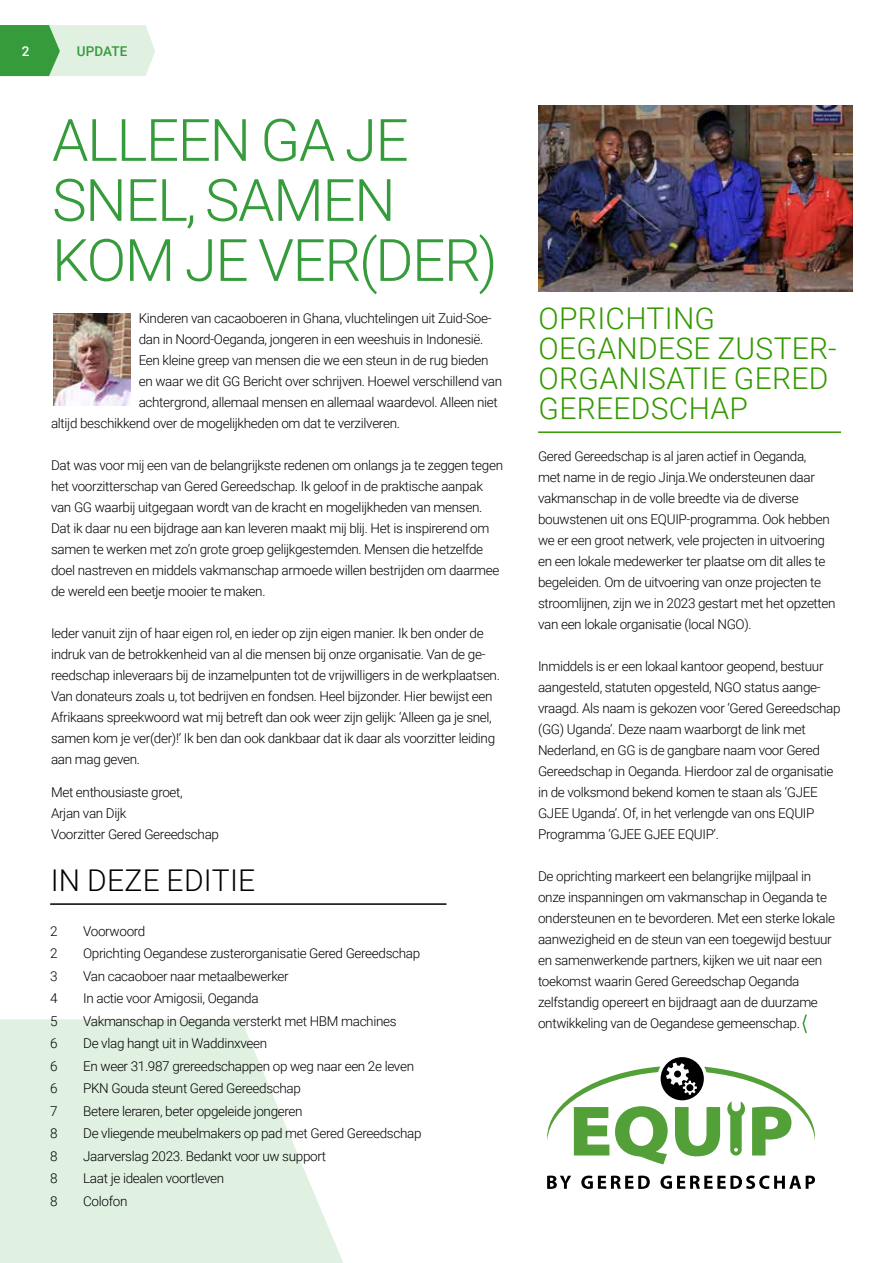
<style>
.page{position:relative;width:893px;height:1263px;background:#fff}
.page>*{position:absolute;margin:0;border:0;box-sizing:border-box;transform-origin:0 0}
.t1{font:300 58.5px/60px "Roboto";letter-spacing:-.025em;color:#359b3b}
.t2{font:300 30px/30px "Roboto";letter-spacing:.01em;color:#349800}
.t3{font:300 30px "Roboto";letter-spacing:.01em;color:#000}
.t4{font:300 13.5px/21px "Roboto";letter-spacing:-.025em;color:#000}
.t5{font:500 13.5px "Roboto";letter-spacing:.01em;color:#359b3b}
.t6{font:500 13.5px "Roboto";color:#fff}
</style>
<div class="page">
<svg style="left:0;top:1019px;width:343px;height:244px;background:#e4f2e5"></svg>
<img style="left:53px;top:314px;width:77px;height:92px">
<hr style="left:50px;top:903px;width:396px;height:2px;background:#000">
<hr style="left:538px;top:431px;width:303px;height:2px;background:#349800">
<svg style="left:802px;top:1014px;width:5px;height:20px"></svg>
<div style="left:661px;top:1057px;width:43px;height:43px;background:#000;border-radius:50%"></div>
<svg style="left:547px;top:1062px;width:268px;height:102px"></svg>
<svg style="left:547px;top:1175px;width:24px;height:14px"></svg>
<svg style="left:581px;top:1175px;width:69px;height:14px"></svg>
<svg style="left:660px;top:1175px;width:155px;height:14px"></svg>
<img style="left:538px;top:105px;width:315px;height:187px">
<svg style="left:0;top:25px;width:155px;height:51px;background:#a4d2a7"></svg>
<p class="t6" style="left:22px;top:42px;width:9px">2</p>
<p class="t5" style="left:77px;top:42px;width:52px">UPDATE</p>
<h1 class="t1" style="left:52px;top:108px;width:447px">ALLEEN GA JE<br>SNEL, SAMEN<br>KOM JE VER(DER)</h1>
<p class="t4" style="left:139px;top:307px;width:354px">Kinderen van cacaoboeren in Ghana, vluchtelingen uit Zuid-Soe-</p>
<p class="t4" style="left:139px;top:328px;width:346px">dan in Noord-Oeganda, jongeren in een weeshuis in Indonesië.</p>
<p class="t4" style="left:139px;top:349px;width:351px">Een kleine greep van mensen die we een steun in de rug bieden</p>
<p class="t4" style="left:139px;top:370px;width:365px">en waar we dit GG Bericht over schrijven. Hoewel verschillend van</p>
<p class="t4" style="left:139px;top:391px;width:360px">achtergrond, allemaal mensen en allemaal waardevol. Alleen niet</p>
<p class="t4" style="left:51px;top:412px;width:350px">altijd beschikkend over de mogelijkheden om dat te verzilveren.</p>
<p class="t4" style="left:51px;top:454px;width:454px">Dat was voor mij een van de belangrijkste redenen om onlangs ja te zeggen tegen het voorzitterschap van Gered Gereedschap. Ik geloof in de praktische aanpak van GG waarbij uitgegaan wordt van de kracht en mogelijkheden van mensen.<br>Dat ik daar nu een bijdrage aan kan leveren maakt mij blij. Het is inspirerend om samen te werken met zo’n grote groep gelijkgestemden. Mensen die hetzelfde doel nastreven en middels vakmanschap armoede willen bestrijden om daarmee de wereld een beetje mooier te maken.</p>
<p class="t4" style="left:51px;top:622px;width:450px">Ieder vanuit zijn of haar eigen rol, en ieder op zijn eigen manier. Ik ben onder de indruk van de betrokkenheid van al die mensen bij onze organisatie. Van de ge&shy;reedschap inleveraars bij de inzamelpunten tot de vrijwilligers in de werkplaatsen.<br>Van donateurs zoals u, tot bedrijven en fondsen. Heel bijzonder. Hier bewijst een Afrikaans spreekwoord wat mij betreft dan ook weer zijn gelijk: ‘Alleen ga je snel, samen kom je ver(der)!’ Ik ben dan ook dankbaar dat ik daar als voorzitter leiding aan mag geven.</p>
<p class="t4" style="left:51px;top:781px;width:170px">Met enthousiaste groet,<br>Arjan van Dijk<br>Voorzitter Gered Gereedschap</p>
<h2 class="t3" style="left:51px;top:859px;width:206px">IN DEZE EDITIE</h2>
<p class="t4" style="left:50px;top:920px;width:9px">2</p>
<p class="t4" style="left:83px;top:920px;width:64px">Voorwoord</p>
<p class="t4" style="left:50px;top:942px;width:9px">2</p>
<p class="t4" style="left:83px;top:942px;width:339px">Oprichting Oegandese zusterorganisatie Gered Gereedschap</p>
<p class="t4" style="left:50px;top:965px;width:9px">3</p>
<p class="t4" style="left:83px;top:965px;width:207px">Van cacaoboer naar metaalbewerker</p>
<p class="t4" style="left:50px;top:987px;width:9px">4</p>
<p class="t4" style="left:83px;top:987px;width:177px">In actie voor Amigosii, Oeganda</p>
<p class="t4" style="left:50px;top:1010px;width:9px">5</p>
<p class="t4" style="left:83px;top:1010px;width:315px">Vakmanschap in Oeganda versterkt met HBM machines</p>
<p class="t4" style="left:50px;top:1032px;width:9px">6</p>
<p class="t4" style="left:83px;top:1032px;width:186px">De vlag hangt uit in Waddinxveen</p>
<p class="t4" style="left:50px;top:1055px;width:9px">6</p>
<p class="t4" style="left:83px;top:1055px;width:332px">En weer 31.987 grereedschappen op weg naar een 2e leven</p>
<p class="t4" style="left:50px;top:1077px;width:9px">6</p>
<p class="t4" style="left:83px;top:1077px;width:219px">PKN Gouda steunt Gered Gereedschap</p>
<p class="t4" style="left:50px;top:1100px;width:9px">7</p>
<p class="t4" style="left:83px;top:1100px;width:221px">Betere leraren, beter opgeleide jongeren</p>
<p class="t4" style="left:50px;top:1122px;width:9px">8</p>
<p class="t4" style="left:83px;top:1122px;width:340px">De vliegende meubelmakers op pad met Gered Gereedschap</p>
<p class="t4" style="left:50px;top:1145px;width:9px">8</p>
<p class="t4" style="left:83px;top:1145px;width:245px">Jaarverslag 2023. Bedankt voor uw support</p>
<p class="t4" style="left:50px;top:1167px;width:9px">8</p>
<p class="t4" style="left:83px;top:1167px;width:142px">Laat je idealen voortleven</p>
<p class="t4" style="left:50px;top:1190px;width:9px">8</p>
<p class="t4" style="left:83px;top:1190px;width:46px">Colofon</p>
<h2 class="t2" style="left:539px;top:302px;width:300px">OPRICHTING<br>OEGANDESE ZUSTER-<br>ORGANISATIE GERED<br>GEREEDSCHAP</h2>
<p class="t4" style="left:538px;top:445px;width:299px">Gered Gereedschap is al jaren actief in Oeganda,<br>met name in de regio Jinja.We ondersteunen daar vakmanschap in de volle breedte via de diverse bouwstenen uit ons EQUIP-programma. Ook hebben we er een groot netwerk, vele projecten in uitvoering en een lokale medewerker ter plaatse om dit alles te begeleiden. Om de uitvoering van onze projecten te stroomlijnen, zijn we in 2023 gestart met het opzetten van een lokale organisatie (local NGO).</p>
<p class="t4" style="left:538px;top:655px;width:304px">Inmiddels is er een lokaal kantoor geopend, bestuur aangesteld, statuten opgesteld, NGO status aange&shy;vraagd. Als naam is gekozen voor ‘Gered Gereedschap (GG) Uganda’. Deze naam waarborgt de link met Nederland, en GG is de gangbare naam voor Gered Gereedschap in Oeganda. Hierdoor zal de organisatie in de volksmond bekend komen te staan als ‘GJEE GJEE Uganda’. Of, in het verlengde van ons EQUIP Programma ‘GJEE GJEE EQUIP’.</p>
<p class="t4" style="left:538px;top:865px;width:298px">De oprichting markeert een belangrijke mijlpaal in onze inspanningen om vakmanschap in Oeganda te ondersteunen en te bevorderen. Met een sterke lokale aanwezigheid en de steun van een toegewijd bestuur en samenwerkende partners, kijken we uit naar een toekomst waarin Gered Gereedschap Oeganda zelfstandig opereert en bijdraagt aan de duurzame ontwikkeling van de Oegandese gemeenschap.</p>
</div>
